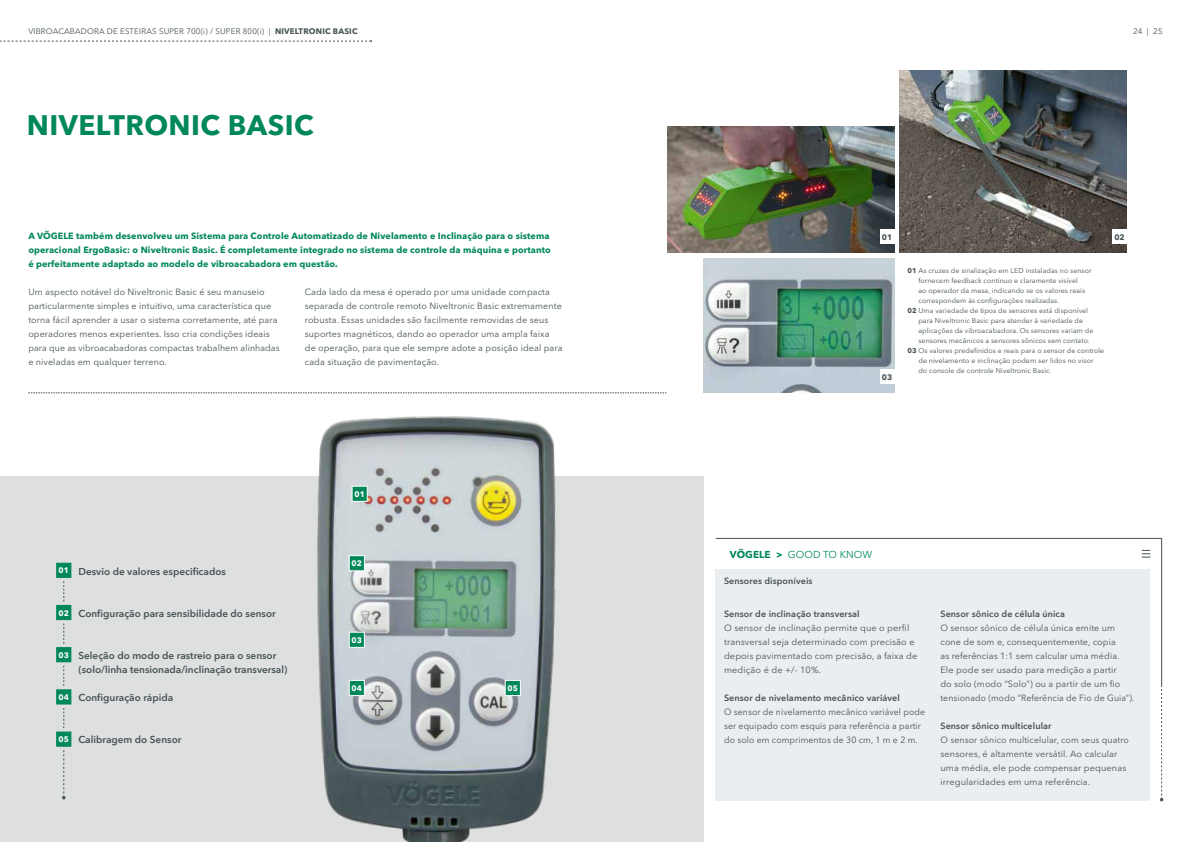
<style>
.page{position:relative;width:1191px;height:842px;background:#fff}
.page>*{position:absolute;margin:0;border:0;box-sizing:border-box;transform-origin:0 0}
.t1{font:700 28px "Avenir Next LT Pro";letter-spacing:.015em;color:#008858}
.t2{font:600 10px/14px "Avenir Next LT Pro";color:#455256}
.t3{font:10px "Avenir Next LT Pro";letter-spacing:.01em;color:#008858}
.t4{font:9px/14px "Avenir Next LT Pro";letter-spacing:.01em;color:#455256}
.t5{font:700 9px/14px "Avenir Next LT Pro";letter-spacing:.01em;color:#008858}
.t6{font:600 9px "Avenir Next LT Pro";letter-spacing:.01em;color:#455256}
.t7{font:8px "Avenir Next LT Pro";letter-spacing:.02em;color:#455256}
.t8{font:700 8px "Avenir Next LT Pro";color:#fff}
.t9{font:700 8px "Avenir Next LT Pro";color:#455256}
.t10{font:7px "Avenir Next LT Pro";letter-spacing:.01em;color:#455256}
.s1{font-weight:700}
</style>
<div class="page">
<div style="left:0;top:477px;width:703px;height:365px;background:#dedfdf"></div>
<div style="left:715px;top:569px;width:435px;height:232px;background:#ebeef0"></div>
<svg style="left:715px;top:538px;width:447px;height:147px"></svg>
<svg style="left:1159px;top:685px;width:4px;height:116px"></svg>
<svg style="left:1141px;top:550px;width:9px;height:8px"></svg>
<img style="left:703px;top:258px;width:191px;height:134px">
<img style="left:899px;top:71px;width:227px;height:181px">
<div style="left:1112px;top:230px;width:14px;height:14px;background:#fff"></div>
<div style="left:880px;top:370px;width:14px;height:14px;background:#fff"></div>
<img style="left:667px;top:126px;width:227px;height:126px">
<div style="left:880px;top:230px;width:14px;height:14px;background:#fff"></div>
<img style="left:309px;top:416px;width:258px;height:426px">
<svg style="left:28px;top:393px;width:638px;height:1px"></svg>
<svg style="left:351px;top:485px;width:17px;height:17px"></svg>
<svg style="left:348px;top:555px;width:17px;height:17px"></svg>
<svg style="left:348px;top:679px;width:17px;height:17px"></svg>
<svg style="left:504px;top:679px;width:17px;height:17px"></svg>
<svg style="left:348px;top:631px;width:17px;height:17px"></svg>
<svg style="left:64px;top:623px;width:1px;height:21px"></svg>
<svg style="left:64px;top:666px;width:1px;height:20px"></svg>
<svg style="left:64px;top:581px;width:1px;height:20px"></svg>
<div style="left:56px;top:563px;width:15px;height:15px;background:#008858;border:1px solid #008858"></div>
<div style="left:56px;top:605px;width:15px;height:15px;background:#008858;border:1px solid #008858"></div>
<div style="left:56px;top:647px;width:15px;height:15px;background:#008858;border:1px solid #008858"></div>
<div style="left:56px;top:689px;width:15px;height:15px;background:#008858;border:1px solid #008858"></div>
<svg style="left:62px;top:750px;width:4px;height:49px"></svg>
<svg style="left:64px;top:708px;width:1px;height:20px"></svg>
<div style="left:56px;top:731px;width:15px;height:16px;background:#008858;border:1px solid #008858"></div>
<svg style="left:0;top:40px;width:372px;height:2px"></svg>
<p class="t7" style="left:28px;top:27px;width:331px">VIBROACABADORA DE ESTEIRAS SUPER 700(i) / SUPER 800(i) | <span class="s1">NIVELTRONIC BASIC</span></p>
<h1 class="t1" style="left:27px;top:108px;width:288px">NIVELTRONIC BASIC</h1>
<p class="t5" style="left:28px;top:229px;width:524px">A VÖGELE também desenvolveu um Sistema para Controle Automatizado de Nivelamento e Inclinação para o sistema operacional ErgoBasic: o Niveltronic Basic. É completamente integrado no sistema de controle da máquina e portanto é perfeitamente adaptado ao modelo de vibroacabadora em questão.</p>
<p class="t4" style="left:28px;top:285px;width:253px">Um aspecto notável do Niveltronic Basic é seu manuseio particularmente simples e intuitivo, uma característica que torna fácil aprender a usar o sistema corretamente, até para operadores menos experientes. Isso cria condições ideais para que as vibroacabadoras compactas trabalhem alinhadas e niveladas em qualquer terreno.</p>
<p class="t4" style="left:305px;top:285px;width:259px">Cada lado da mesa é operado por uma unidade compacta separada de controle remoto Niveltronic Basic extremamente robusta. Essas unidades são facilmente removidas de seus suportes magnéticos, dando ao operador uma ampla faixa de operação, para que ele sempre adote a posição ideal para cada situação de pavimentação.</p>
<p class="t8" style="left:59px;top:566px;width:12px">01</p>
<p class="t8" style="left:59px;top:608px;width:12px">02</p>
<p class="t8" style="left:59px;top:650px;width:12px">03</p>
<p class="t8" style="left:59px;top:692px;width:12px">04</p>
<p class="t8" style="left:59px;top:734px;width:12px">05</p>
<p class="t2" style="left:78px;top:564px;width:149px">Desvio de valores especificados</p>
<p class="t2" style="left:78px;top:606px;width:199px">Configuração para sensibilidade do sensor</p>
<p class="t2" style="left:78px;top:648px;width:210px">Seleção do modo de rastreio para o sensor (solo/linha tensionada/inclinação transversal)</p>
<p class="t2" style="left:78px;top:690px;width:96px">Configuração rápida</p>
<p class="t2" style="left:78px;top:732px;width:104px">Calibragem do Sensor</p>
<p class="t8" style="left:354px;top:489px;width:12px">01</p>
<p class="t8" style="left:352px;top:558px;width:12px">02</p>
<p class="t8" style="left:352px;top:635px;width:12px">03</p>
<p class="t8" style="left:352px;top:683px;width:12px">04</p>
<p class="t8" style="left:507px;top:683px;width:12px">05</p>
<p class="t7" style="left:1133px;top:27px;width:31px">24 | 25</p>
<p class="t9" style="left:882px;top:232px;width:12px">01</p>
<p class="t9" style="left:882px;top:372px;width:12px">03</p>
<p class="t9" style="left:1114px;top:232px;width:12px">02</p>
<p class="t10" style="left:907px;top:267px;width:186px"><span class="s1">01</span> As cruzes de sinalização em LED instaladas no sensor</p>
<p class="t10" style="left:918px;top:277px;width:161px">fornecem feedback contínuo e claramente visível</p>
<p class="t10" style="left:918px;top:287px;width:168px">ao operador da mesa, indicando se os valores reais</p>
<p class="t10" style="left:918px;top:297px;width:142px">correspondem às configurações realizadas.</p>
<p class="t10" style="left:907px;top:307px;width:182px"><span class="s1">02</span> Uma variedade de tipos de sensores está disponível</p>
<p class="t10" style="left:918px;top:317px;width:166px">para Niveltronic Basic para atender à variedade de</p>
<p class="t10" style="left:918px;top:327px;width:176px">aplicações da vibroacabadora. Os sensores variam de</p>
<p class="t10" style="left:918px;top:337px;width:173px">sensores mecânicos a sensores sônicos sem contato.</p>
<p class="t10" style="left:907px;top:347px;width:198px"><span class="s1">03</span> Os valores predefinidos e reais para o sensor de controle</p>
<p class="t10" style="left:918px;top:357px;width:177px">de nivelamento e inclinação podem ser lidos no visor</p>
<p class="t10" style="left:918px;top:367px;width:135px">do console de controle Niveltronic Basic.</p>
<p class="t3" style="left:730px;top:548px;width:144px"><span class="s1">VÖGELE &gt;</span> GOOD TO KNOW</p>
<p class="t6" style="left:724px;top:575px;width:90px">Sensores disponíveis</p>
<p class="t6" style="left:724px;top:608px;width:137px">Sensor de inclinação transversal</p>
<p class="t4" style="left:724px;top:621px;width:195px">O sensor de inclinação permite que o perfil transversal seja determinado com precisão e depois pavimentado com precisão, a faixa de medição é de +/- 10%.</p>
<p class="t6" style="left:724px;top:692px;width:177px">Sensor de nivelamento mecânico variável</p>
<p class="t4" style="left:724px;top:705px;width:203px">O sensor de nivelamento mecânico variável pode ser equipado com esquis para referência a partir do solo em comprimentos de 30 cm, 1 m e 2 m.</p>
<p class="t6" style="left:940px;top:608px;width:126px">Sensor sônico de célula única</p>
<p class="t4" style="left:940px;top:621px;width:195px">O sensor sônico de célula única emite um cone de som e, consequentemente, copia<br>as referências 1:1 sem calcular uma média.<br>Ele pode ser usado para medição a partir<br>do solo (modo “Solo”) ou a partir de um fio tensionado (modo “Referência de Fio de Guia”).</p>
<p class="t6" style="left:940px;top:720px;width:113px">Sensor sônico multicelular</p>
<p class="t4" style="left:940px;top:733px;width:190px">O sensor sônico multicelular, com seus quatro sensores, é altamente versátil. Ao calcular uma média, ele pode compensar pequenas irregularidades em uma referência.</p>
</div>
